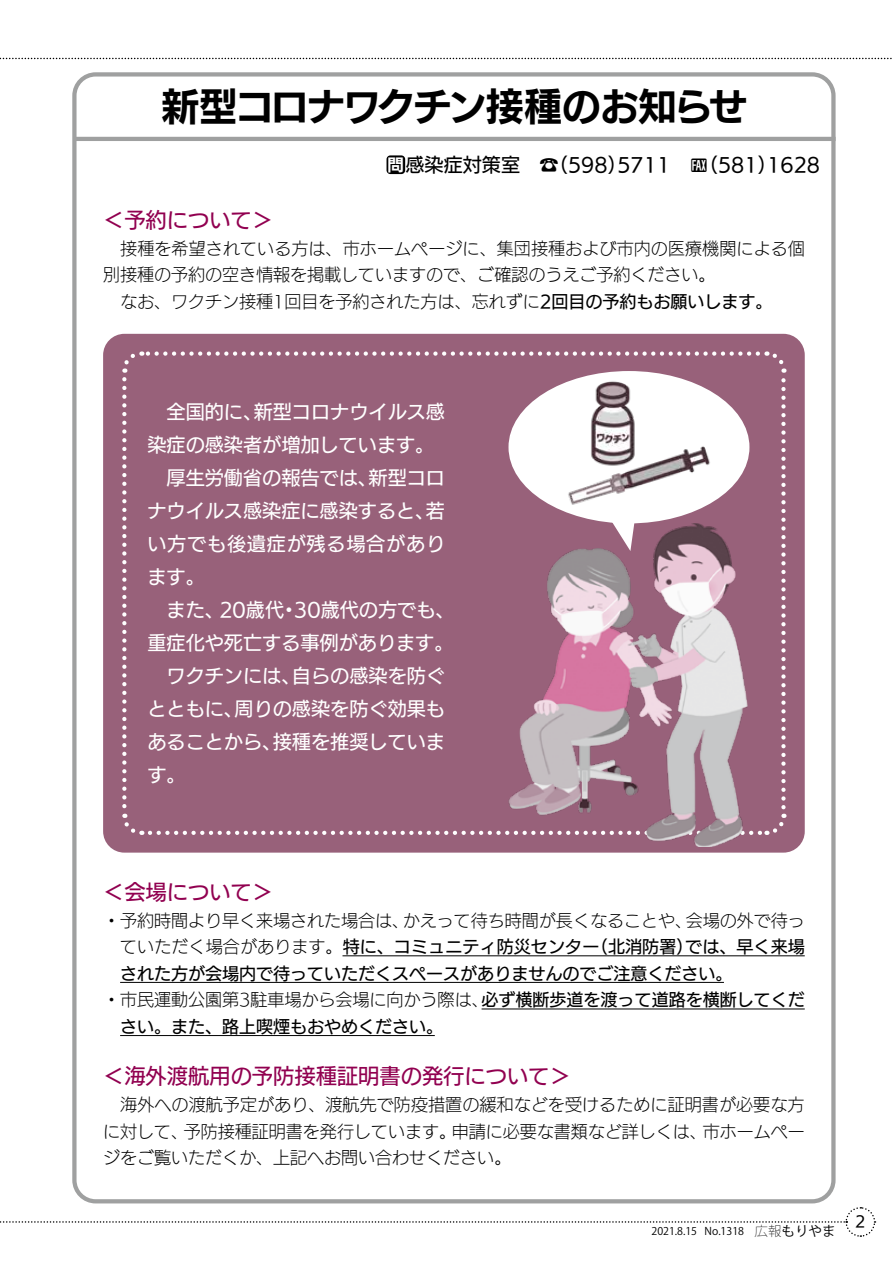
<style>
.page{position:relative;width:893px;height:1263px;background:#fff}
.page>*{position:absolute;margin:0;border:0;box-sizing:border-box;transform-origin:0 0}
.t1{font:38.25px "UD Kakugo Large Pr 6 B";letter-spacing:-.05em;color:#000}
.t2{font:21.3px "UD Kakugo Large Pr 6 M";color:#910050}
.t3{font:19.2px/33px "UD Kakugo Large Pr 6 M";color:#fff}
.t4{font:19.2px "UD Kakugo Large Pr 6 M";color:#000}
.t5{font:19.2px "UD Kakugo Large Pr 6 M";letter-spacing:.04em;color:#fff}
.t6{font:16.95px/26.5px "UD Kakugo Large Pr 6 L";color:#000}
.t7{font:16.95px "UD Kakugo Large Pr 6 M";color:#000}
.t8{font:14.85px "UD Kakugo Large Pro M";color:#000}
.t9{font:13.5px "Koz Go Pro";color:#000}
.t10{font:10.65px "Koz Go Pro";color:#000}
.s1{font-family:"UD Kakugo Large Pro B";font-size:16.5px;color:#fff}
.s2{font-family:"UD Kakugo Large Pr 6 M"}
.s3{font-family:"UD Kakugo Large Pr 6 L"}
.s4{font-weight:200}
</style>
<div class="page">
<svg style="left:0;top:58px;width:892px;height:1px"></svg>
<div style="left:72px;top:72px;width:764px;height:1131px;border:4px solid #9fa0a0;border-radius:21px"></div>
<hr style="left:73px;top:137px;width:763px;height:4px;background:#9fa0a0">
<div style="left:386px;top:155px;width:19px;height:19px;background:#000;border-radius:4px"></div>
<div style="left:103px;top:334px;width:702px;height:519px;background:#98617a;border-radius:21px"></div>
<hr style="left:342px;top:955px;width:463px;height:1px;background:#000">
<hr style="left:120px;top:982px;width:604px;height:1px;background:#000">
<hr style="left:482px;top:1008px;width:323px;height:1px;background:#000">
<hr style="left:120px;top:1035px;width:315px;height:1px;background:#000">
<svg style="left:122px;top:379px;width:20px;height:456px"></svg>
<svg style="left:150px;top:814px;width:637px;height:21px"></svg>
<svg style="left:766px;top:351px;width:21px;height:456px"></svg>
<svg style="left:122px;top:351px;width:636px;height:22px"></svg>
<img style="left:492px;top:523px;width:269px;height:323px">
<div style="left:508px;top:371px;width:241px;height:152px;background:#fff;border-radius:50%"></div>
<img style="left:558px;top:371px;width:162px;height:152px">
<svg style="left:605px;top:511px;width:31px;height:40px"></svg>
<svg style="left:0;top:1207px;width:876px;height:30px"></svg>
<h1 class="t1" style="left:161px;top:86px;width:588px">新型コロナワクチン接種のお知らせ</h1>
<p class="t4" style="left:388px;top:154px;width:134px"><span class="s1">問</span>感染症対策室</p>
<p class="t4" style="left:539px;top:154px;width:89px">)☎ 598(</p>
<p class="t4" style="left:617px;top:154px;width:54px">5711</p>
<p class="t4" style="left:699px;top:154px;width:79px">)581(</p>
<p class="t4" style="left:767px;top:154px;width:54px">1628</p>
<p class="t2" style="left:103px;top:208px;width:172px">＜予約について&lt;</p>
<p class="t6" style="left:103px;top:236px;width:703px">　接種を希望されている方は、市ホームページに、集団接種および市内の医療機関による個別接種の予約の空き情報を掲載していますので、ご確認のうえご予約ください。<br>　なお、ワクチン接種１回目を予約された方は、忘れずに<span class="s2">２回目の予約もお願いします。</span></p>
<p class="t3" style="left:147px;top:396px;width:116px">　全国的に、</p>
<p class="t3" style="left:147px;top:429px;width:289px">染症の感染者が増加しています。</p>
<p class="t3" style="left:369px;top:462px;width:78px">新型コロ</p>
<p class="t3" style="left:254px;top:396px;width:193px">新型コロナウイルス感</p>
<p class="t3" style="left:147px;top:462px;width:231px">　厚生労働省の報告では、</p>
<p class="t3" style="left:147px;top:495px;width:299px">ナウイルス感染症に感染すると若、</p>
<p class="t5" style="left:147px;top:533px;width:299px">い方でも後遺症が残る場合があり</p>
<p class="t3" style="left:147px;top:561px;width:59px">ます。</p>
<p class="t3" style="left:294px;top:594px;width:162px">30歳代の方でも、</p>
<p class="t3" style="left:219px;top:594px;width:66px">20歳代</p>
<p class="t3" style="left:147px;top:594px;width:78px">　また、</p>
<p class="t3" style="left:147px;top:627px;width:308px">重症化や死亡する事例があります。</p>
<p class="t3" style="left:292px;top:660px;width:155px">自らの感染を防ぐ</p>
<p class="t3" style="left:280px;top:594px;width:21px">・</p>
<p class="t3" style="left:235px;top:660px;width:212px;text-indent:-87px">　ワクチンには、<br>周りの感染を防ぐ効果も</p>
<p class="t3" style="left:147px;top:693px;width:97px">とともに、</p>
<p class="t3" style="left:273px;top:726px;width:174px">接種を推奨していま</p>
<p class="t3" style="left:147px;top:726px;width:135px">あることから、す。</p>
<p class="t2" style="left:103px;top:880px;width:172px">＜会場について&lt;</p>
<p class="t6" style="left:403px;top:908px;width:291px">かえって待ち時間が長くなることや、</p>
<p class="t6" style="left:103px;top:908px;width:308px">・予約時間より早く来場された場合は、</p>
<p class="t6" style="left:686px;top:908px;width:121px">会場の外で待っ</p>
<p class="t7" style="left:120px;top:937px;width:481px"><span class="s3">ていただく場合があります。</span>特に、コミュニティ防災センター</p>
<p class="t7" style="left:120px;top:964px;width:614px">された方が会場内で待っていただくスペースがありませんのでご注意ください。</p>
<p class="t7" style="left:482px;top:991px;width:325px">必ず横断歩道を渡って道路を横断してくだ</p>
<p class="t7" style="left:591px;top:937px;width:104px">（北消防署）</p>
<p class="t7" style="left:685px;top:937px;width:121px">では、早く来場</p>
<p class="t6" style="left:103px;top:987px;width:387px">・市民運動公園第３駐車場から会場に向かう際は、</p>
<p class="t7" style="left:120px;top:1017px;width:325px">さい。また、路上喫煙もおやめください。</p>
<p class="t2" style="left:103px;top:1064px;width:469px">＜海外渡航用の予防接種証明書の発行について&lt;</p>
<p class="t6" style="left:103px;top:1092px;width:703px;text-align:right">　海外への渡航予定があり、渡航先で防疫措置の緩和などを受けるために証明書が必要な方市ホームペー</p>
<p class="t6" style="left:184px;top:1118px;width:274px">予防接種証明書を発行しています。</p>
<p class="t6" style="left:452px;top:1118px;width:257px">申請に必要な書類など詳しくは、</p>
<p class="t6" style="left:103px;top:1118px;width:410px">に対して、<br>ジをご覧いただくか、上記へお問い合わせください。</p>
<p class="t10" style="left:651px;top:1224px;width:47px">2021.8.15</p>
<p class="t10" style="left:704px;top:1224px;width:41px">No.1318</p>
<p class="t9" style="left:755px;top:1222px;width:83px"><span class="s4">広報</span>もりやま</p>
<p class="t8" style="left:855px;top:1209px;width:12px">2</p>
</div>
